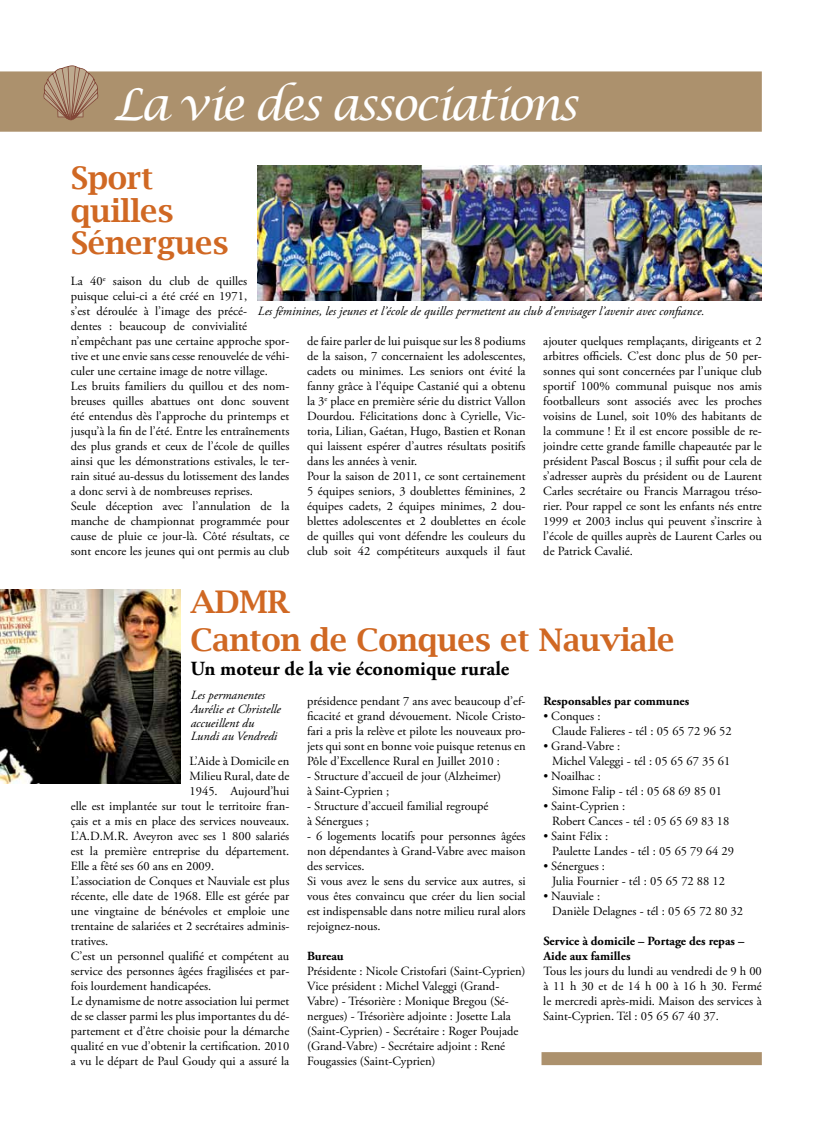
<style>
.page{position:relative;width:815px;height:1134px;background:#fff}
.page>*{position:absolute;margin:0;border:0;box-sizing:border-box;transform-origin:0 0}
.t1{font:italic 43.75px "Lucida Calligraphy";letter-spacing:-.06em;color:#fff}
.t2{font:600 31.25px/32.5px "Lucida Bright";letter-spacing:-.01em;color:#d06823}
.t3{font:700 20px "Adobe Garamond Pro";color:#000}
.t4{font:12.5px/15px "Adobe Garamond Pro";color:#000}
.t5{font:italic 12.5px/13.8px "Adobe Garamond Pro";color:#000}
.t6{font:700 12.5px/15px "Adobe Garamond Pro";color:#000}
</style>
<div class="page">
<img style="left:258px;top:165px;width:504px;height:135px">
<img style="left:0;top:589px;width:180px;height:194px">
<svg style="left:541px;top:1052px;width:221px;height:13px;background:#ad926e"></svg>
<div style="left:0;top:71px;width:762px;height:61px;background:#ac916d"></div>
<svg style="left:43px;top:65px;width:55px;height:55px;background:#b0937b"></svg>
<h1 class="t1" style="left:114px;top:78px;width:466px">La vie des associations</h1>
<h2 class="t2" style="left:71px;top:162px;width:159px">Sport quilles<br>Sénergues</h2>
<p class="t4" style="left:71px;top:274px;width:220px">La 40<sup>e</sup> saison du club de quilles<br>puisque celui-ci a été créé en 1971,<br>s’est déroulée à l’image des précé-<br>dentes : beaucoup de convivialité n’empêchant pas une certaine approche spor&shy;tive et une envie sans cesse renouvelée de véhi&shy;culer une certaine image de notre village.<br>Les bruits familiers du quillou et des nom&shy;breuses quilles abattues ont donc souvent été entendus dès l’approche du printemps et jusqu’à la fin de l’été. Entre les entraînements des plus grands et ceux de l’école de quilles ainsi que les démonstrations estivales, le ter&shy;rain situé au-dessus du lotissement des landes a donc servi à de nombreuses reprises.<br>Seule déception avec l’annulation de la manche de championnat programmée pour cause de pluie ce jour-là. Côté résultats, ce sont encore les jeunes qui ont permis au club</p>
<p class="t5" style="left:258px;top:305px;width:448px">Les féminines, les jeunes et l’école de quilles permettent au club d’envisager l’avenir avec confiance.</p>
<p class="t4" style="left:307px;top:334px;width:220px">de faire parler de lui puisque sur les 8 podiums de la saison, 7 concernaient les adolescentes, cadets ou minimes. Les seniors ont évité la fanny grâce à l’équipe Castanié qui a obtenu la 3<sup>e</sup> place en première série du district Vallon Dourdou. Félicitations donc à Cyrielle, Vic&shy;toria, Lilian, Gaétan, Hugo, Bastien et Ronan qui laissent espérer d’autres résultats positifs dans les années à venir.<br>Pour la saison de 2011, ce sont certainement 5 équipes seniors, 3 doublettes féminines, 2 équipes cadets, 2 équipes minimes, 2 dou&shy;blettes adolescentes et 2 doublettes en école de quilles qui vont défendre les couleurs du club soit 42 compétiteurs auxquels il faut</p>
<p class="t4" style="left:543px;top:334px;width:220px;text-align:justify">ajouter quelques remplaçants, dirigeants et 2 arbitres officiels. C’est donc plus de 50 per&shy;sonnes qui sont concernées par l’unique club sportif 100% communal puisque nos amis footballeurs sont associés avec les proches voisins de Lunel, soit 10% des habitants de la commune ! Et il est encore possible de re&shy;joindre cette grande famille chapeautée par le président Pascal Boscus ; il suffit pour cela de s’adresser auprès du président ou de Laurent Carles secrétaire ou Francis Marragou tréso&shy;rier. Pour rappel ce sont les enfants nés entre 1999 et 2003 inclus qui peuvent s’inscrire à l’école de quilles auprès de Laurent Carles ou de Patrick Cavalié.</p>
<h2 class="t2" style="left:190px;top:583px;width:486px;line-height:37.5px">ADMR<br>Canton de Conques et Nauviale</h2>
<h3 class="t3" style="left:190px;top:657px;width:320px">Un moteur de la vie économique rurale</h3>
<p class="t5" style="left:191px;top:689px;width:92px">Les permanentes<br>Aurélie et Christelle accueillent du<br>Lundi au Vendredi</p>
<p class="t4" style="left:190px;top:754px;width:101px">L’Aide à Domicile en</p>
<p class="t4" style="left:190px;top:769px;width:101px">Milieu Rural, date de</p>
<p class="t4" style="left:190px;top:784px;width:101px">1945. Aujourd’hui</p>
<p class="t4" style="left:71px;top:799px;width:220px">elle est implantée sur tout le territoire fran-</p>
<p class="t4" style="left:71px;top:814px;width:220px">çais et a mis en place des services nouveaux.</p>
<p class="t4" style="left:71px;top:829px;width:220px">L’A.D.M.R. Aveyron avec ses 1 800 salariés</p>
<p class="t4" style="left:71px;top:844px;width:220px">est la première entreprise du département.</p>
<p class="t4" style="left:71px;top:859px;width:145px">Elle a fêté ses 60 ans en 2009.</p>
<p class="t4" style="left:71px;top:874px;width:220px">L’association de Conques et Nauviale est plus</p>
<p class="t4" style="left:71px;top:889px;width:220px">récente, elle date de 1968. Elle est gérée par</p>
<p class="t4" style="left:71px;top:904px;width:220px">une vingtaine de bénévoles et emploie une</p>
<p class="t4" style="left:71px;top:919px;width:220px">trentaine de salariées et 2 secrétaires adminis-</p>
<p class="t4" style="left:71px;top:934px;width:39px">tratives.</p>
<p class="t4" style="left:71px;top:949px;width:220px">C’est un personnel qualifié et compétent au</p>
<p class="t4" style="left:71px;top:964px;width:220px">service des personnes âgées fragilisées et par-</p>
<p class="t4" style="left:71px;top:979px;width:142px">fois lourdement handicapées.</p>
<p class="t4" style="left:71px;top:994px;width:220px">Le dynamisme de notre association lui permet</p>
<p class="t4" style="left:71px;top:1009px;width:220px">de se classer parmi les plus importantes du dé-</p>
<p class="t4" style="left:71px;top:1024px;width:220px">partement et d’être choisie pour la démarche</p>
<p class="t4" style="left:71px;top:1039px;width:220px">qualité en vue d’obtenir la certification. 2010</p>
<p class="t4" style="left:71px;top:1054px;width:220px">a vu le départ de Paul Goudy qui a assuré la</p>
<p class="t4" style="left:307px;top:694px;width:220px;text-align:justify">présidence pendant 7 ans avec beaucoup d’ef&shy;ficacité et grand dévouement. Nicole Cristo&shy;fari a pris la relève et pilote les nouveaux pro&shy;jets qui sont en bonne voie puisque retenus en Pôle d’Excellence Rural en Juillet 2010 :</p>
<p class="t4" style="left:307px;top:769px;width:196px">- Structure d’accueil de jour (Alzheimer) à Saint-Cyprien ;</p>
<p class="t4" style="left:307px;top:799px;width:183px">- Structure d’accueil familial regroupé à Sénergues ;</p>
<p class="t4" style="left:307px;top:829px;width:220px">- 6 logements locatifs pour personnes âgées non dépendantes à Grand-Vabre avec maison des services.<br>Si vous avez le sens du service aux autres, si vous êtes convaincu que créer du lien social est indispensable dans notre milieu rural alors rejoignez-nous.</p>
<p class="t6" style="left:307px;top:949px;width:38px">Bureau</p>
<p class="t4" style="left:307px;top:964px;width:220px">Présidente : Nicole Cristofari (Saint-Cyprien)<br>Vice président : Michel Valeggi (Grand-Vabre) - Trésorière : Monique Bregou (Sé&shy;nergues) - Trésorière adjointe : Josette Lala (Saint-Cyprien) - Secrétaire : Roger Poujade (Grand-Vabre) - Secrétaire adjoint : René Fougassies (Saint-Cyprien)</p>
<p class="t6" style="left:543px;top:694px;width:148px">Responsables par communes</p>
<p class="t4" style="left:552px;top:709px;width:181px;text-indent:-9px">• Conques :<br>Claude Falieres - tél : 05 65 72 96 52</p>
<p class="t4" style="left:552px;top:739px;width:180px;text-indent:-9px">• Grand-Vabre :<br>Michel Valeggi - tél : 05 65 67 35 61</p>
<p class="t4" style="left:552px;top:769px;width:172px;text-indent:-9px">• Noailhac :<br>Simone Falip - tél : 05 68 69 85 01</p>
<p class="t4" style="left:552px;top:799px;width:179px;text-indent:-9px">• Saint-Cyprien :<br>Robert Cances - tél : 05 65 69 83 18</p>
<p class="t4" style="left:552px;top:829px;width:183px;text-indent:-9px">• Saint Félix :<br>Paulette Landes - tél : 05 65 79 64 29</p>
<p class="t4" style="left:552px;top:859px;width:175px;text-indent:-9px">• Sénergues :<br>Julia Fournier - tél : 05 65 72 88 12</p>
<p class="t4" style="left:552px;top:889px;width:192px;text-indent:-9px">• Nauviale :<br>Danièle Delagnes - tél : 05 65 72 80 32</p>
<p class="t6" style="left:543px;top:934px;width:203px">Service à domicile – Portage des repas –<br>Aide aux familles</p>
<p class="t4" style="left:543px;top:964px;width:220px;text-align:justify">Tous les jours du lundi au vendredi de 9 h 00 à 11 h 30 et de 14 h 00 à 16 h 30. Fermé le mercredi après-midi. Maison des services à Saint-Cyprien. Tél : 05 65 67 40 37.</p>
</div>
